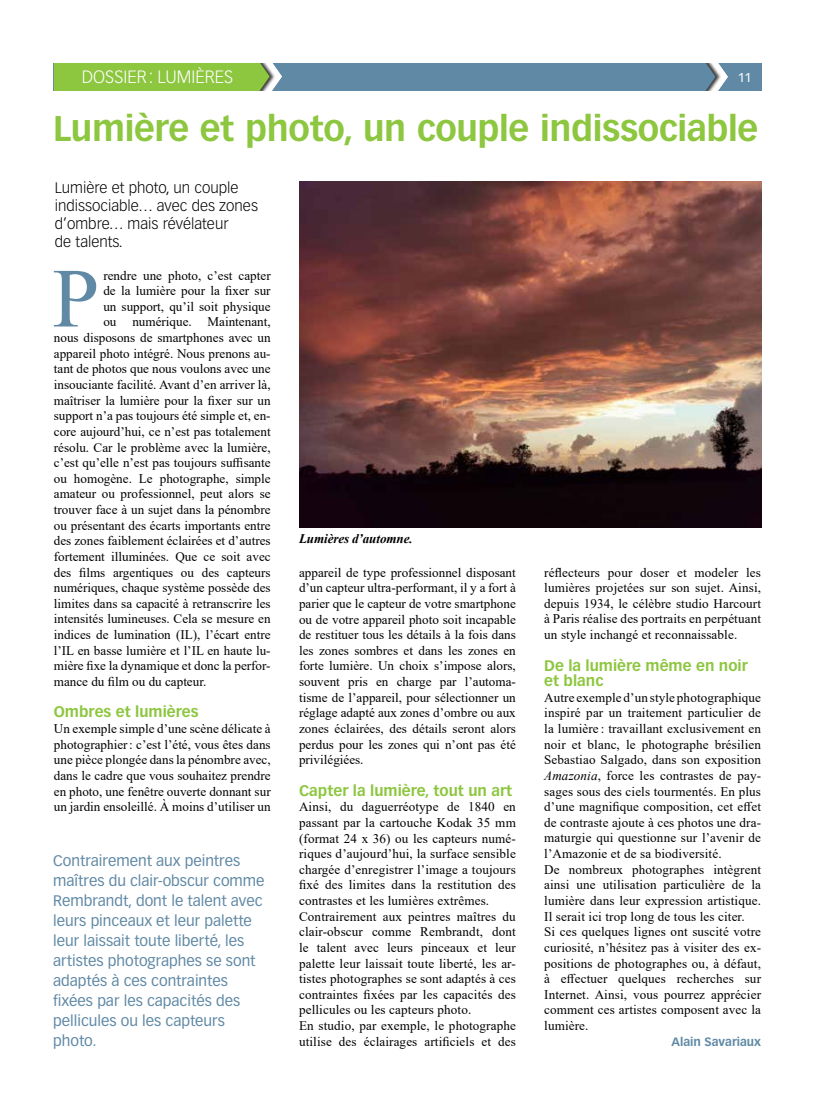
<style>
.page{position:relative;width:833px;height:1117px;background:#fff}
.page>*{position:absolute;margin:0;border:0;box-sizing:border-box;transform-origin:0 0}
.t1{font:83.88px "Times New Roman";color:#6089a5}
.t2{font:700 35px "Vectora LT Pro";letter-spacing:-.01em;color:#8dc63f}
.t3{font:300 17.5px "Vectora LT Pro";color:#fff}
.t4{font:15px/20px "Vectora LT Pro";color:#6089a5}
.t5{font:300 15px/18.1px "Vectora LT Pro";color:#000}
.t6{font:700 15px/15.6px "Vectora LT Pro";color:#8dc63f}
.t7{font:13.12px/15.6px "Times New Roman";letter-spacing:.01em;color:#000;text-align:justify}
.t8{font:italic 700 13.12px "Times New Roman";letter-spacing:-.01em;color:#000}
.t9{font:12.5px "Vectora LT Pro";color:#fff}
.t10{font:700 11.88px "Vectora LT Pro";color:#6089a5}
.s1{font-style:italic}
</style>
<div class="page">
<div style="left:54px;top:63px;width:708px;height:28px;background:#6089a5"></div>
<div style="left:698px;top:53px;width:31px;height:46px;background:#000;opacity:.75"></div>
<div style="left:54px;top:63px;width:198px;height:28px;background:#8dc63f"></div>
<div style="left:252px;top:52px;width:31px;height:47px;background:#000;opacity:.75"></div>
<div style="left:42px;top:50px;width:755px;height:13px;background:#fff"></div>
<div style="left:41px;top:91px;width:753px;height:12px;background:#fff"></div>
<img style="left:299px;top:181px;width:462px;height:346px">
<h3 class="t3" style="left:82px;top:66px;width:153px">DOSSIER: LUMIÈRES</h3>
<p class="t9" style="left:737px;top:70px;width:15px">11</p>
<h2 class="t2" style="left:53px;top:107px;width:706px">Lumière et photo, un couple indissociable</h2>
<p class="t5" style="left:55px;top:178px;width:204px">Lumière et photo, un couple indissociable… avec des zones d’ombre… mais révélateur<br>de talents.</p>
<h1 class="t1" style="left:52px;top:239px;width:48px">P</h1>
<p class="t7" style="left:103px;top:267px;width:169px">rendre une photo, c’est capter</p>
<p class="t7" style="left:103px;top:282px;width:169px">de la lumière pour la fixer sur</p>
<p class="t7" style="left:103px;top:298px;width:169px">un support, qu’il soit physique</p>
<p class="t7" style="left:103px;top:314px;width:169px">ou numérique. Maintenant,</p>
<p class="t7" style="left:54px;top:329px;width:218px">nous disposons de smartphones avec un</p>
<p class="t7" style="left:54px;top:345px;width:218px">appareil photo intégré. Nous prenons au-</p>
<p class="t7" style="left:54px;top:360px;width:218px">tant de photos que nous voulons avec une</p>
<p class="t7" style="left:54px;top:376px;width:218px">insouciante facilité. Avant d’en arriver là,</p>
<p class="t7" style="left:54px;top:392px;width:218px">maîtriser la lumière pour la fixer sur un</p>
<p class="t7" style="left:54px;top:407px;width:218px">support n’a pas toujours été simple et, en-</p>
<p class="t7" style="left:54px;top:423px;width:218px">core aujourd’hui, ce n’est pas totalement</p>
<p class="t7" style="left:54px;top:439px;width:218px">résolu. Car le problème avec la lumière,</p>
<p class="t7" style="left:54px;top:454px;width:218px">c’est qu’elle n’est pas toujours suffisante</p>
<p class="t7" style="left:54px;top:470px;width:218px">ou homogène. Le photographe, simple</p>
<p class="t7" style="left:54px;top:485px;width:218px">amateur ou professionnel, peut alors se</p>
<p class="t7" style="left:54px;top:501px;width:218px">trouver face à un sujet dans la pénombre</p>
<p class="t7" style="left:54px;top:517px;width:218px">ou présentant des écarts importants entre</p>
<p class="t7" style="left:54px;top:532px;width:218px">des zones faiblement éclairées et d’autres</p>
<p class="t7" style="left:54px;top:548px;width:218px">fortement illuminées. Que ce soit avec</p>
<p class="t7" style="left:54px;top:564px;width:218px">des films argentiques ou des capteurs</p>
<p class="t7" style="left:54px;top:579px;width:218px">numériques, chaque système possède des</p>
<p class="t7" style="left:54px;top:595px;width:218px">limites dans sa capacité à retranscrire les</p>
<p class="t7" style="left:54px;top:610px;width:218px">intensités lumineuses. Cela se mesure en</p>
<p class="t7" style="left:54px;top:626px;width:218px">indices de lumination (IL), l’écart entre</p>
<p class="t7" style="left:54px;top:642px;width:218px">l’IL en basse lumière et l’IL en haute lu-</p>
<p class="t7" style="left:54px;top:657px;width:218px">mière fixe la dynamique et donc la perfor-</p>
<p class="t7" style="left:54px;top:673px;width:154px">mance du film ou du capteur.</p>
<p class="t6" style="left:54px;top:704px;width:146px">Ombres et lumières</p>
<p class="t7" style="left:54px;top:720px;width:218px">Un exemple simple d’une scène délicate à photographier: c’est l’été, vous êtes dans une pièce plongée dans la pénombre avec, dans le cadre que vous souhaitez prendre en photo, une fenêtre ouverte donnant sur un jardin ensoleillé. À moins d’utiliser un</p>
<p class="t4" style="left:53px;top:850px;width:213px">Contrairement aux peintres maîtres du clair-obscur comme<br>Rembrandt, dont le talent avec leurs pinceaux et leur palette leur laissait toute liberté, les artistes photographes se sont adaptés à ces contraintes fixées par les capacités des pellicules ou les capteurs photo.</p>
<p class="t8" style="left:299px;top:529px;width:115px">Lumières d’automne.</p>
<p class="t7" style="left:299px;top:564px;width:218px">appareil de type professionnel disposant d’un capteur ultra-performant, il y a fort à parier que le capteur de votre smartphone ou de votre appareil photo soit incapable de restituer tous les détails à la fois dans les zones sombres et dans les zones en forte lumière. Un choix s’impose alors, souvent pris en charge par l’automa&shy;tisme de l’appareil, pour sélectionner un réglage adapté aux zones d’ombre ou aux zones éclairées, des détails seront alors perdus pour les zones qui n’ont pas été privilégiées.</p>
<p class="t6" style="left:299px;top:782px;width:215px">Capter la lumière, tout un art</p>
<p class="t7" style="left:299px;top:798px;width:218px;text-align:left">Ainsi, du daguerréotype de 1840 en passant par la cartouche Kodak 35 mm (format 24 x 36) ou les capteurs numé&shy;riques d’aujourd’hui, la surface sensible chargée d’enregistrer l’image a toujours fixé des limites dans la restitution des contrastes et les lumières extrêmes.<br>Contrairement aux peintres maîtres du clair-obscur comme Rembrandt, dont le talent avec leurs pinceaux et leur palette leur laissait toute liberté, les ar&shy;tistes photographes se sont adaptés à ces contraintes fixées par les capacités des pellicules ou les capteurs photo.<br>En studio, par exemple, le photographe utilise des éclairages artificiels et des</p>
<p class="t7" style="left:544px;top:564px;width:218px">réflecteurs pour doser et modeler les lumières projetées sur son sujet. Ainsi, depuis 1934, le célèbre studio Harcourt à Paris réalise des portraits en perpétuant un style inchangé et reconnaissable.</p>
<p class="t6" style="left:544px;top:657px;width:205px">De la lumière même en noir et blanc</p>
<p class="t7" style="left:544px;top:689px;width:218px;text-align:left">Autre exemple d’un style photographique inspiré par un traitement particulier de la lumière : travaillant exclusivement en noir et blanc, le photographe brésilien Sebastiao Salgado, dans son exposition <span class="s1">Amazonia</span>, force les contrastes de pay&shy;sages sous des ciels tourmentés. En plus d’une magnifique composition, cet effet de contraste ajoute à ces photos une dra&shy;maturgie qui questionne sur l’avenir de l’Amazonie et de sa biodiversité.<br>De nombreux photographes intègrent ainsi une utilisation particulière de la lumière dans leur expression artistique.<br>Il serait ici trop long de tous les citer.<br>Si ces quelques lignes ont suscité votre curiosité, n’hésitez pas à visiter des ex&shy;positions de photographes ou, à défaut, à effectuer quelques recherches sur Internet. Ainsi, vous pourrez apprécier comment ces artistes composent avec la lumière.</p>
<p class="t10" style="left:671px;top:1034px;width:91px">Alain Savariaux</p>
</div>
